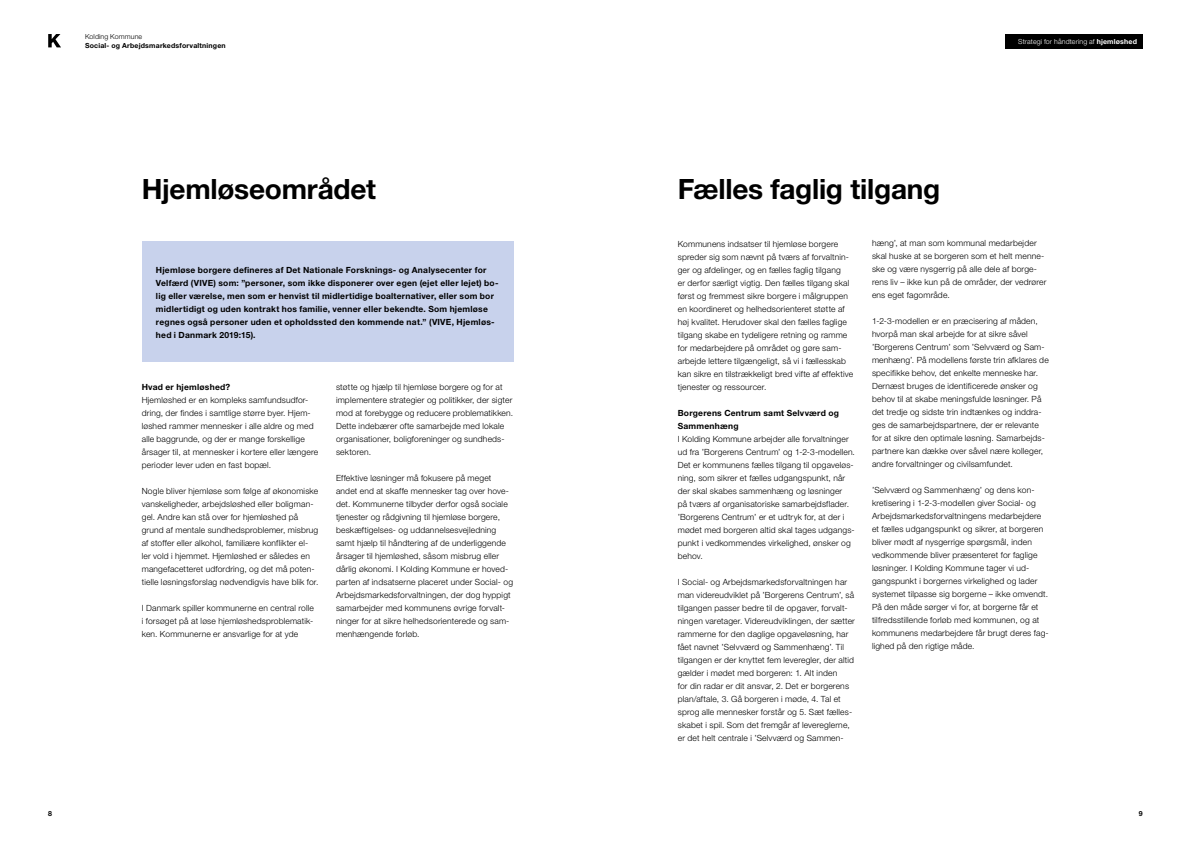
<style>
.page{position:relative;width:1191px;height:842px;background:#fff}
.page>*{position:absolute;margin:0;border:0;box-sizing:border-box;transform-origin:0 0}
.t1{font:700 28px "Helvetica Neue LT Std";letter-spacing:-.01em;color:#000}
.t2{font:300 8.5px/13px "Helvetica Neue LT Std";letter-spacing:.02em;color:#000}
.t3{font:700 8.5px/13px "Helvetica Neue LT Std";letter-spacing:.025em;color:#000}
.t4{font:700 7px "Helvetica Neue LT Std";letter-spacing:.03em;color:#000}
.t5{font:300 7px "Helvetica Neue LT Std";letter-spacing:.02em;color:#fff}
.t6{font:300 7px "Helvetica Neue LT Std";letter-spacing:.02em;color:#000}
.s1{font-weight:700}
</style>
<div class="page">
<div style="left:1005px;top:34px;width:137px;height:14px;background:#000"></div>
<svg style="left:48px;top:34px;width:13px;height:13px"></svg>
<div style="left:142px;top:241px;width:371px;height:120px;background:#c8d2ec"></div>
<p class="t6" style="left:85px;top:32px;width:59px">Kolding Kommune</p>
<p class="t4" style="left:85px;top:41px;width:142px">Social- og Arbejdsmarkedsforvaltningen</p>
<h1 class="t1" style="left:142px;top:171px;width:236px">Hjemløseområdet</h1>
<p class="t3" style="left:156px;top:263px;width:344px">Hjemløse borgere defineres af Det Nationale Forsknings- og Analysecenter for Velfærd (VIVE) som: ”personer, som ikke disponerer over egen (ejet eller lejet) bo&shy;lig eller værelse, men som er henvist til midlertidige boalternativer, eller som bor midlertidigt og uden kontrakt hos familie, venner eller bekendte. Som hjemløse regnes også personer uden et opholdssted den kommende nat.” (VIVE, Hjemløs&shy;hed i Danmark 2019:15).</p>
<p class="t3" style="left:142px;top:380px;width:90px">Hvad er hjemløshed?</p>
<p class="t2" style="left:142px;top:393px;width:178px">Hjemløshed er en kompleks samfundsudfor&shy;dring, der findes i samtlige større byer. Hjem&shy;løshed rammer mennesker i alle aldre og med alle baggrunde, og der er mange forskellige årsager til, at mennesker i kortere eller længere perioder lever uden en fast bopæl.</p>
<p class="t2" style="left:142px;top:484px;width:178px">Nogle bliver hjemløse som følge af økonomiske vanskeligheder, arbejdsløshed eller boligman&shy;gel. Andre kan stå over for hjemløshed på grund af mentale sundhedsproblemer, misbrug af stoffer eller alkohol, familiære konflikter el&shy;ler vold i hjemmet. Hjemløshed er således en mangefacetteret udfordring, og det må poten&shy;tielle løsningsforslag nødvendigvis have blik for.</p>
<p class="t2" style="left:142px;top:601px;width:174px;text-align:justify">I Danmark spiller kommunerne en central rolle i forsøget på at løse hjemløshedsproblematik&shy;ken. Kommunerne er ansvarlige for at yde</p>
<p class="t2" style="left:336px;top:380px;width:179px">støtte og hjælp til hjemløse borgere og for at implementere strategier og politikker, der sigter mod at forebygge og reducere problematikken.<br>Dette indebærer ofte samarbejde med lokale organisationer, boligforeninger og sundheds&shy;sektoren.</p>
<p class="t2" style="left:336px;top:471px;width:178px">Effektive løsninger må fokusere på meget andet end at skaffe mennesker tag over hove&shy;det. Kommunerne tilbyder derfor også sociale tjenester og rådgivning til hjemløse borgere, beskæftigelses- og uddannelsesvejledning samt hjælp til håndtering af de underliggende årsager til hjemløshed, såsom misbrug eller dårlig økonomi. I Kolding Kommune er hoved&shy;parten af indsatserne placeret under Social- og Arbejdsmarkedsforvaltningen, der dog hyppigt samarbejder med kommunens øvrige forvalt&shy;ninger for at sikre helhedsorienterede og sam&shy;menhængende forløb.</p>
<p class="t4" style="left:48px;top:810px;width:5px">8</p>
<p class="t5" style="left:1018px;top:37px;width:120px">Strategi for håndtering af <span class="s1">hjemløshed</span></p>
<h1 class="t1" style="left:678px;top:171px;width:264px">Fælles faglig tilgang</h1>
<p class="t2" style="left:678px;top:237px;width:177px">Kommunens indsatser til hjemløse borgere spreder sig som nævnt på tværs af forvaltnin&shy;ger og afdelinger, og en fælles faglig tilgang<br>er derfor særligt vigtig. Den fælles tilgang skal først og fremmest sikre borgere i målgruppen en koordineret og helhedsorienteret støtte af høj kvalitet. Herudover skal den fælles faglige tilgang skabe en tydeligere retning og ramme for medarbejdere på området og gøre sam&shy;arbejde lettere tilgængeligt, så vi i fællesskab kan sikre en tilstrækkeligt bred vifte af effektive tjenester og ressourcer.</p>
<p class="t3" style="left:678px;top:406px;width:163px">Borgerens Centrum samt Selvværd og<br>Sammenhæng</p>
<p class="t2" style="left:678px;top:432px;width:179px">I Kolding Kommune arbejder alle forvaltninger ud fra ’Borgerens Centrum’ og 1-2-3-modellen.<br>Det er kommunens fælles tilgang til opgaveløs&shy;ning, som sikrer et fælles udgangspunkt, når der skal skabes sammenhæng og løsninger<br>på tværs af organisatoriske samarbejdsflader. ’Borgerens Centrum’ er et udtryk for, at der i mødet med borgeren altid skal tages udgangs&shy;punkt i vedkommendes virkelighed, ønsker og behov.</p>
<p class="t2" style="left:678px;top:575px;width:179px">I Social- og Arbejdsmarkedsforvaltningen har man videreudviklet på ’Borgerens Centrum’, så tilgangen passer bedre til de opgaver, forvalt&shy;ningen varetager. Videreudviklingen, der sætter rammerne for den daglige opgaveløsning, har fået navnet ’Selvværd og Sammenhæng’. Til tilgangen er der knyttet fem leveregler, der altid gælder i mødet med borgeren: 1. Alt inden<br>for din radar er dit ansvar, 2. Det er borgerens plan/aftale, 3. Gå borgeren i møde, 4. Tal et sprog alle mennesker forstår og 5. Sæt fælles&shy;skabet i spil. Som det fremgår af levereglerne, er det helt centrale i ’Selvværd og Sammen-</p>
<p class="t2" style="left:872px;top:237px;width:176px">hæng’, at man som kommunal medarbejder skal huske at se borgeren som et helt menne&shy;ske og være nysgerrig på alle dele af borge&shy;rens liv – ikke kun på de områder, der vedrører ens eget fagområde.</p>
<p class="t2" style="left:872px;top:315px;width:178px">1-2-3-modellen er en præcisering af måden, hvorpå man skal arbejde for at sikre såvel ’Borgerens Centrum’ som ’Selvværd og Sam&shy;menhæng’. På modellens første trin afklares de specifikke behov, det enkelte menneske har.<br>Dernæst bruges de identificerede ønsker og behov til at skabe meningsfulde løsninger. På det tredje og sidste trin indtænkes og inddra&shy;ges de samarbejdspartnere, der er relevante for at sikre den optimale løsning. Samarbejds&shy;partnere kan dække over såvel nære kolleger, andre forvaltninger og civilsamfundet.</p>
<p class="t2" style="left:872px;top:484px;width:178px">’Selvværd og Sammenhæng’ og dens kon&shy;kretisering i 1-2-3-modellen giver Social- og Arbejdsmarkedsforvaltningens medarbejdere et fælles udgangspunkt og sikrer, at borgeren bliver mødt af nysgerrige spørgsmål, inden vedkommende bliver præsenteret for faglige løsninger. I Kolding Kommune tager vi ud&shy;gangspunkt i borgernes virkelighed og lader systemet tilpasse sig borgerne – ikke omvendt.<br>På den måde sørger vi for, at borgerne får et tilfredsstillende forløb med kommunen, og at kommunens medarbejdere får brugt deres fag&shy;lighed på den rigtige måde.</p>
<p class="t4" style="left:1138px;top:810px;width:5px">9</p>
</div>
